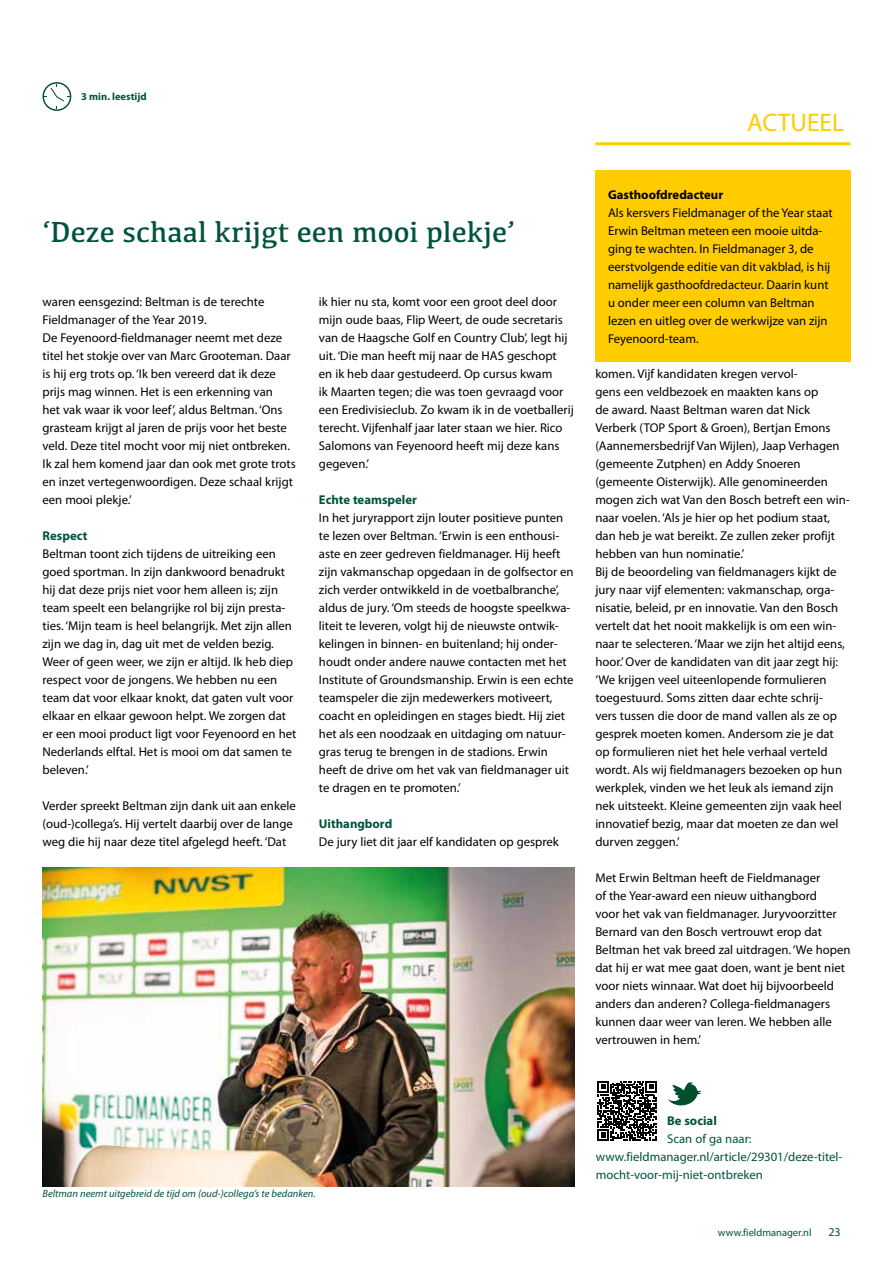
<style>
.page{position:relative;width:893px;height:1263px;background:#fff}
.page>*{position:absolute;margin:0;border:0;box-sizing:border-box;transform-origin:0 0}
.t1{font:30px "Kefa";color:#00533d}
.t2{font:25.5px "Myriad Pro";color:#fc0}
.t3{font:12.75px/18px "Myriad Pro";color:#000}
.t4{font:12.75px/18px "Myriad Pro";color:#00533d}
.t5{font:700 12.75px "Myriad Pro";color:#00533d}
.t6{font:700 12.75px "Myriad Pro";color:#000}
.t7{font:12px "Myriad Pro";color:#00533d}
.t8{font:italic 10.5px "Myriad Pro";color:#00533d}
.t9{font:10.5px "Myriad Pro";color:#00533d}
.t10{font:700 10.5px "Myriad Pro";color:#00533d}
</style>
<div class="page">
<hr style="left:595px;top:142px;width:255px;height:3px;background:#fc0">
<svg style="left:43px;top:82px;width:28px;height:29px"></svg>
<div style="left:595px;top:170px;width:255px;height:191px;background:#fc0"></div>
<img style="left:43px;top:867px;width:531px;height:319px">
<svg style="left:597px;top:1081px;width:60px;height:59px"></svg>
<svg style="left:668px;top:1082px;width:32px;height:23px"></svg>
<p class="t10" style="left:81px;top:90px;width:67px">3 min. leestijd</p>
<h2 class="t2" style="left:747px;top:107px;width:99px">ACTUEEL</h2>
<h1 class="t1" style="left:43px;top:213px;width:474px">‘Deze schaal krijgt een mooi plekje’</h1>
<p class="t3" style="left:43px;top:293px;width:255px">waren eensgezind: Beltman is de terechte Fieldmanager of the Year 2019.<br>De Feyenoord-fieldmanager neemt met deze titel het stokje over van Marc Grooteman. Daar is hij erg trots op. ‘Ik ben vereerd dat ik deze prijs mag winnen. Het is een erkenning van<br>het vak waar ik voor leef’, aldus Beltman. ‘Ons grasteam krijgt al jaren de prijs voor het beste veld. Deze titel mocht voor mij niet ontbreken.<br>Ik zal hem komend jaar dan ook met grote trots en inzet vertegenwoordigen. Deze schaal krijgt een mooi plekje.’</p>
<p class="t5" style="left:43px;top:527px;width:46px">Respect</p>
<p class="t3" style="left:43px;top:545px;width:255px">Beltman toont zich tijdens de uitreiking een goed sportman. In zijn dankwoord benadrukt hij dat deze prijs niet voor hem alleen is; zijn team speelt een belangrijke rol bij zijn presta&shy;ties. ‘Mijn team is heel belangrijk. Met zijn allen zijn we dag in, dag uit met de velden bezig.<br>Weer of geen weer, we zijn er altijd. Ik heb diep respect voor de jongens. We hebben nu een team dat voor elkaar knokt, dat gaten vult voor elkaar en elkaar gewoon helpt. We zorgen dat er een mooi product ligt voor Feyenoord en het Nederlands elftal. Het is mooi om dat samen te beleven.’</p>
<p class="t3" style="left:43px;top:797px;width:255px">Verder spreekt Beltman zijn dank uit aan enkele (oud-)collega’s. Hij vertelt daarbij over de lange weg die hij naar deze titel afgelegd heeft. ‘Dat</p>
<p class="t3" style="left:319px;top:293px;width:256px">ik hier nu sta, komt voor een groot deel door mijn oude baas, Flip Weert, de oude secretaris van de Haagsche Golf en Country Club’, legt hij uit. ‘Die man heeft mij naar de HAS geschopt<br>en ik heb daar gestudeerd. Op cursus kwam<br>ik Maarten tegen; die was toen gevraagd voor een Eredivisieclub. Zo kwam ik in de voetballerij terecht. Vijfenhalf jaar later staan we hier. Rico Salomons van Feyenoord heeft mij deze kans gegeven.’</p>
<p class="t5" style="left:319px;top:492px;width:100px">Echte teamspeler</p>
<p class="t3" style="left:319px;top:509px;width:256px">In het juryrapport zijn louter positieve punten te lezen over Beltman. ‘Erwin is een enthousi&shy;aste en zeer gedreven fieldmanager. Hij heeft zijn vakmanschap opgedaan in de golfsector en zich verder ontwikkeld in de voetbalbranche’, aldus de jury. ‘Om steeds de hoogste speelkwa&shy;liteit te leveren, volgt hij de nieuwste ontwik&shy;kelingen in binnen- en buitenland; hij onder&shy;houdt onder andere nauwe contacten met het Institute of Groundsmanship. Erwin is een echte teamspeler die zijn medewerkers motiveert, coacht en opleidingen en stages biedt. Hij ziet het als een noodzaak en uitdaging om natuur&shy;gras terug te brengen in de stadions. Erwin heeft de drive om het vak van fieldmanager uit te dragen en te promoten.’</p>
<p class="t5" style="left:319px;top:816px;width:75px">Uithangbord</p>
<p class="t3" style="left:319px;top:833px;width:241px">De jury liet dit jaar elf kandidaten op gesprek</p>
<p class="t6" style="left:608px;top:186px;width:117px">Gasthoofdredacteur</p>
<p class="t3" style="left:608px;top:203px;width:226px">Als kersvers Fieldmanager of the Year staat Erwin Beltman meteen een mooie uitda&shy;ging te wachten. In Fieldmanager 3, de eerstvolgende editie van dit vakblad, is hij namelijk gasthoofdredacteur. Daarin kunt u onder meer een column van Beltman lezen en uitleg over de werkwijze van zijn Feyenoord-team.</p>
<p class="t3" style="left:595px;top:365px;width:256px">komen. Vijf kandidaten kregen vervol-<br>gens een veldbezoek en maakten kans op<br>de award. Naast Beltman waren dat Nick Verberk (TOP Sport &amp; Groen), Bertjan Emons (Aannemersbedrijf Van Wijlen), Jaap Verhagen (gemeente Zutphen) en Addy Snoeren (gemeente Oisterwijk). Alle genomineerden mogen zich wat Van den Bosch betreft een win&shy;naar voelen. ‘Als je hier op het podium staat, dan heb je wat bereikt. Ze zullen zeker profijt hebben van hun nominatie.’<br>Bij de beoordeling van fieldmanagers kijkt de jury naar vijf elementen: vakmanschap, orga&shy;nisatie, beleid, pr en innovatie. Van den Bosch vertelt dat het nooit makkelijk is om een win&shy;naar te selecteren. ‘Maar we zijn het altijd eens, hoor.’ Over de kandidaten van dit jaar zegt hij: ‘We krijgen veel uiteenlopende formulieren toegestuurd. Soms zitten daar echte schrij-<br>vers tussen die door de mand vallen als ze op gesprek moeten komen. Andersom zie je dat op formulieren niet het hele verhaal verteld wordt. Als wij fieldmanagers bezoeken op hun werkplek, vinden we het leuk als iemand zijn nek uitsteekt. Kleine gemeenten zijn vaak heel innovatief bezig, maar dat moeten ze dan wel durven zeggen.’</p>
<p class="t3" style="left:595px;top:869px;width:257px">Met Erwin Beltman heeft de Fieldmanager<br>of the Year-award een nieuw uithangbord<br>voor het vak van fieldmanager. Juryvoorzitter Bernard van den Bosch vertrouwt erop dat Beltman het vak breed zal uitdragen. ‘We hopen dat hij er wat mee gaat doen, want je bent niet voor niets winnaar. Wat doet hij bijvoorbeeld anders dan anderen? Collega-fieldmanagers kunnen daar weer van leren. We hebben alle vertrouwen in hem.’</p>
<p class="t8" style="left:43px;top:1187px;width:275px">Beltman neemt uitgebreid de tijd om (oud-)collega’s te bedanken.</p>
<p class="t5" style="left:667px;top:1112px;width:51px">Be social</p>
<p class="t4" style="left:596px;top:1130px;width:248px;text-indent:71px">Scan of ga naar: www.fieldmanager.nl/article/29301/deze-titel&shy;mocht-voor-mij-niet-ontbreken</p>
<p class="t9" style="left:718px;top:1226px;width:95px">www.fieldmanager.nl</p>
<p class="t7" style="left:828px;top:1224px;width:14px">23</p>
</div>
